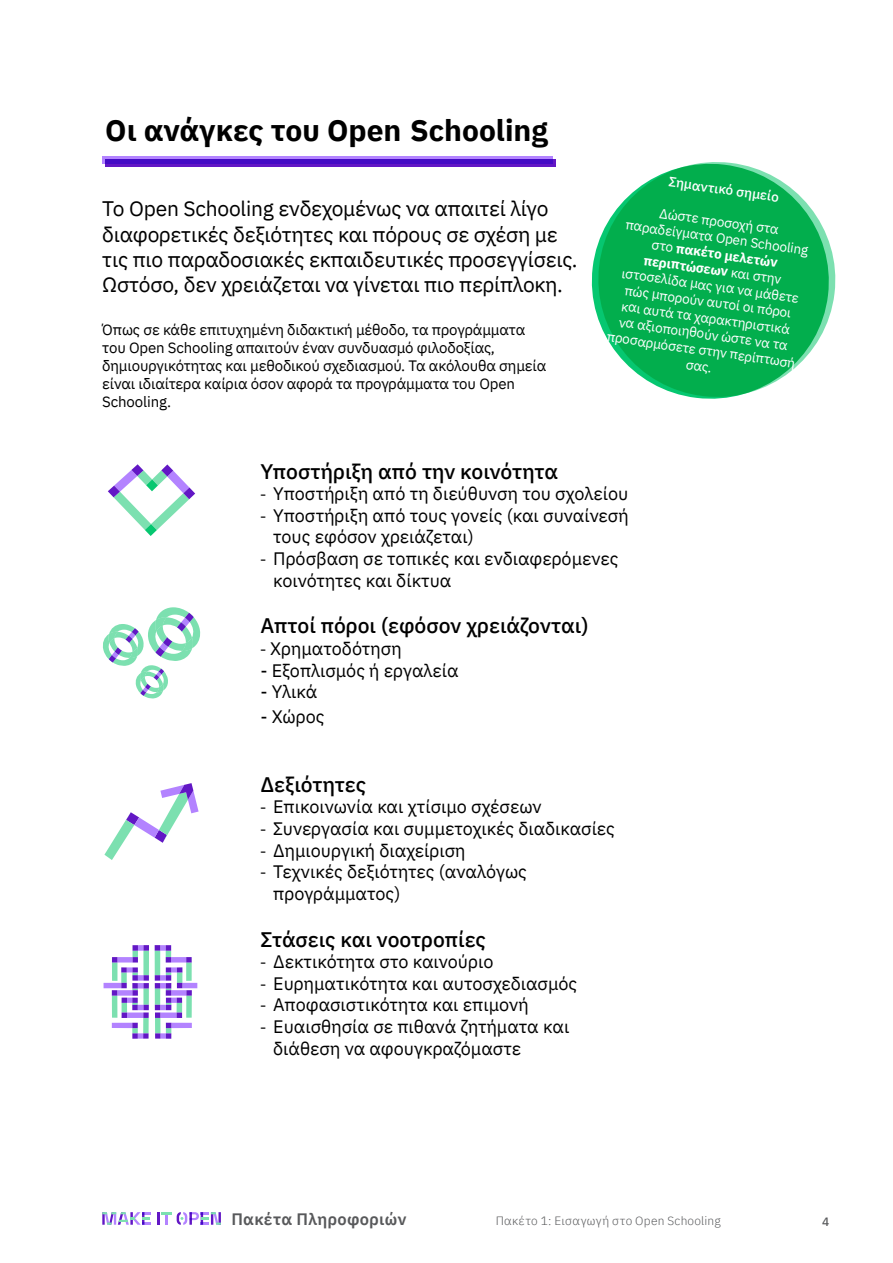
<style>
.page{position:relative;width:893px;height:1263px;background:#fff}
.page>*{position:absolute;margin:0;border:0;box-sizing:border-box;transform-origin:0 0}
.t1{font:700 30px "IBM Plex Sans";color:#000}
.t2{font:21px/25.2px "IBM Plex Sans";letter-spacing:-.01em;color:#000}
.t3{font:500 21px "IBM Plex Sans";letter-spacing:-.005em;color:#000}
.t4{font:18px/21.6px "IBM Plex Sans";color:#000}
.t5{font:600 16.5px "IBM Plex Sans";letter-spacing:.02em;color:#58595b}
.t6{font:15px/18px "IBM Plex Sans";letter-spacing:-.01em;color:#000}
.t7{font:13.5px/16.2px "IBM Plex Sans";color:#fff;text-align:center}
.t8{font:500 13.5px "IBM Plex Sans";color:#fff}
.t9{font:300 12px "IBM Plex Sans";letter-spacing:.02em;color:#58595b}
.t10{font:500 12px "IBM Plex Sans";color:#58595b}
.s1{font-weight:700}
.s2{font-family:"Myriad Pro"}
</style>
<div class="page">
<svg style="left:102px;top:1212px;width:48px;height:13px"></svg>
<svg style="left:157px;top:1212px;width:14px;height:13px"></svg>
<svg style="left:177px;top:1212px;width:44px;height:13px"></svg>
<svg style="left:591px;top:162px;width:245px;height:237px;fill:#02ae4d"></svg>
<svg style="left:108px;top:464px;width:87px;height:72px"></svg>
<svg style="left:103px;top:607px;width:98px;height:91px"></svg>
<svg style="left:104px;top:783px;width:95px;height:77px"></svg>
<svg style="left:155px;top:945px;width:42px;height:94px"></svg>
<svg style="left:104px;top:945px;width:45px;height:94px"></svg>
<svg style="left:102px;top:156px;width:451px;height:7px;fill:#b383ff"></svg>
<svg style="left:105px;top:160px;width:450px;height:7px;fill:#440bc5"></svg>
<h1 class="t1" style="left:105px;top:106px;width:444px">Οι ανάγκες του Open Schooling</h1>
<p class="t2" style="left:102px;top:195px;width:477px">Το Open Schooling ενδεχομένως να απαιτεί λίγο διαφορετικές δεξιότητες και πόρους σε σχέση με τις πιο παραδοσιακές εκπαιδευτικές προσεγγίσεις.<br>Ωστόσο, δεν χρειάζεται να γίνεται πιο περίπλοκη.</p>
<p class="t6" style="left:102px;top:320px;width:446px">Όπως σε κάθε επιτυχημένη διδακτική μέθοδο, τα προγράμματα του Open Schooling απαιτούν έναν συνδυασμό φιλοδοξίας, δημιουργικότητας και μεθοδικού σχεδιασμού. Τα ακόλουθα σημεία είναι ιδιαίτερα καίρια όσον αφορά τα προγράμματα του Open Schooling.</p>
<p class="t8" style="left:670px;top:171px;width:113px;rotate:8deg">Σημαντικό σημείο</p>
<p class="t7" style="left:626px;top:199px;width:191px;rotate:8deg">Δώστε προσοχή στα παραδείγματα Open Schooling στο <span class="s1">πακέτο μελετών περιπτώσεων</span> και στην ιστοσελίδα μας για να μάθετε πώς μπορούν αυτοί οι πόροι και αυτά τα χαρακτηριστικά<br>να αξιοποιηθούν ώστε να τα προσαρμόσετε στην περίπτωσή σας.</p>
<p class="t3" style="left:260px;top:455px;width:299px">Υποστήριξη από την κοινότητα</p>
<p class="t4" style="left:260px;top:481px;width:369px"><span class="s2">-</span> Υποστήριξη από τη διεύθυνση του σχολείου</p>
<p class="t4" style="left:273px;top:503px;width:357px;text-indent:-13px"><span class="s2">-</span> Υποστήριξη από τους γονείς (και συναίνεσή τους εφόσον χρειάζεται)</p>
<p class="t4" style="left:273px;top:546px;width:347px;text-indent:-13px"><span class="s2">-</span> Πρόσβαση σε τοπικές και ενδιαφερόμενες κοινότητες και δίκτυα</p>
<p class="t3" style="left:260px;top:609px;width:329px">Απτοί πόροι (εφόσον χρειάζονται)</p>
<p class="t4" style="left:260px;top:636px;width:143px"><span class="s2">-</span> Χρηματοδότηση</p>
<p class="t4" style="left:260px;top:658px;width:200px">- Εξοπλισμός ή εργαλεία</p>
<p class="t4" style="left:260px;top:679px;width:58px">- Υλικά</p>
<p class="t4" style="left:260px;top:705px;width:66px">- Χώρος</p>
<p class="t3" style="left:260px;top:768px;width:107px">Δεξιότητες</p>
<p class="t4" style="left:260px;top:795px;width:283px"><span class="s2">-</span> Επικοινωνία και χτίσιμο σχέσεων</p>
<p class="t4" style="left:260px;top:816px;width:356px"><span class="s2">-</span> Συνεργασία και συμμετοχικές διαδικασίες</p>
<p class="t4" style="left:260px;top:838px;width:207px"><span class="s2">-</span> Δημιουργική διαχείριση</p>
<p class="t4" style="left:273px;top:859px;width:255px;text-indent:-13px"><span class="s2">-</span> Τεχνικές δεξιότητες (αναλόγως προγράμματος)</p>
<p class="t3" style="left:260px;top:923px;width:227px">Στάσεις και νοοτροπίες</p>
<p class="t4" style="left:260px;top:949px;width:234px"><span class="s2">-</span> Δεκτικότητα στο καινούριο</p>
<p class="t4" style="left:260px;top:971px;width:318px"><span class="s2">-</span> Ευρηματικότητα και αυτοσχεδιασμός</p>
<p class="t4" style="left:260px;top:993px;width:270px"><span class="s2">-</span> Αποφασιστικότητα και επιμονή</p>
<p class="t4" style="left:273px;top:1014px;width:298px;text-indent:-13px"><span class="s2">-</span> Ευαισθησία σε πιθανά ζητήματα και διάθεση να αφουγκραζόμαστε</p>
<p class="t5" style="left:231px;top:1206px;width:176px">Πακέτα Πληροφοριών</p>
<p class="t9" style="left:496px;top:1211px;width:227px">Πακέτο 1: Εισαγωγή στο Open Schooling</p>
<p class="t10" style="left:822px;top:1212px;width:9px">4</p>
</div>
